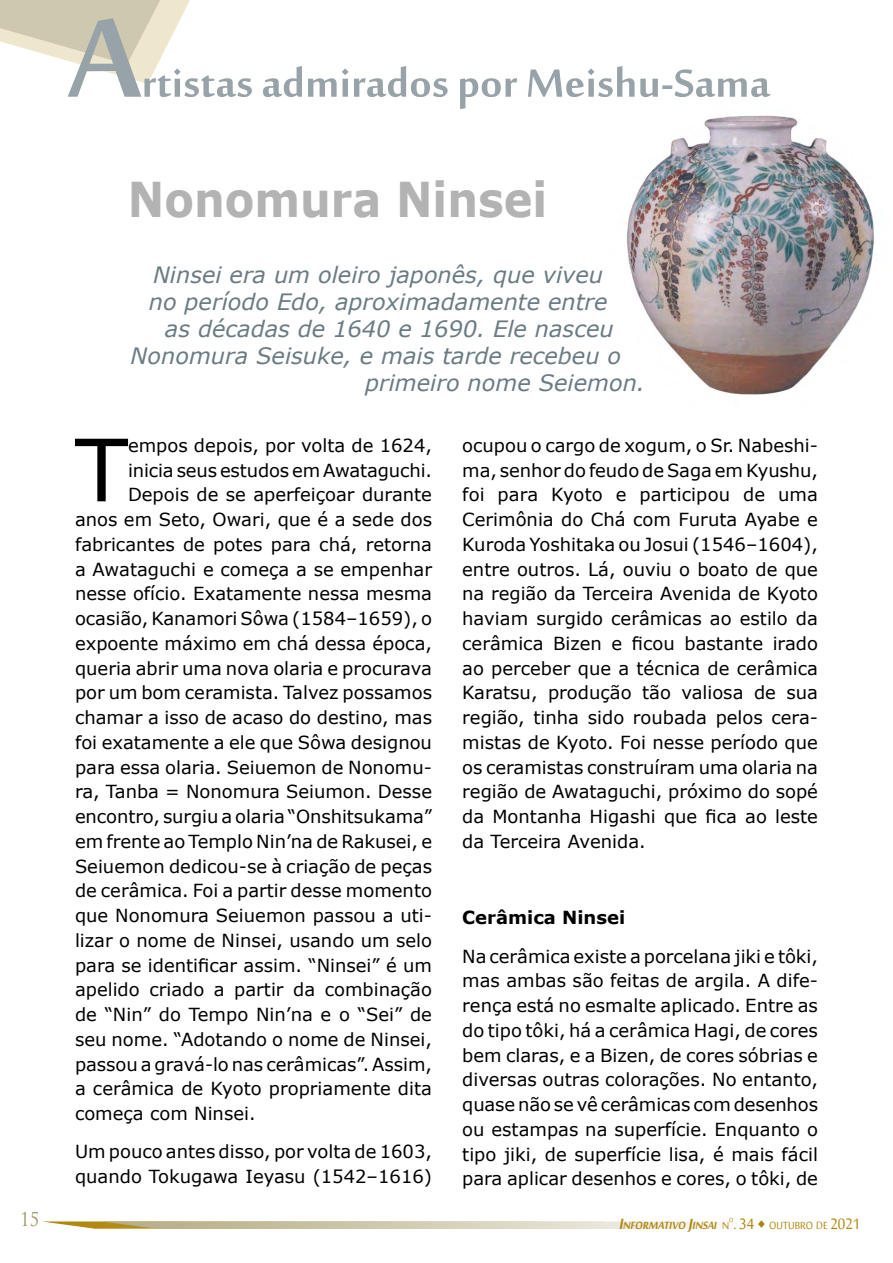
<style>
.page{position:relative;width:893px;height:1263px;background:#fff}
.page>*{position:absolute;margin:0;border:0;box-sizing:border-box;transform-origin:0 0}
.Jinsai_page{font:700 153px "Sakkal Majalla";color:#97a2a9}
.Jinsai_texto{font:86.1px "Verdana";color:#000}
.Jinsai_page-2{font:700 54px "Sakkal Majalla";color:#97a2a9}
.t1{font:700 53.7px "Sakkal Majalla";color:#ae8405;scale:.9 1}
.Jinsai_titulo{font:700 48px "Verdana";color:#b3b3b3;scale:.9 1}
.Jinsai_olho{font:italic 22.5px "Verdana";color:#6b7b84}
.t2{font:20.55px "Sakkal Majalla";color:#ae8405;scale:.9 1}
.t3{font:18.45px "Trajan Pro";color:#9d9261;scale:.9 1}
.Jinsai_texto-2{font:18px/24.8px "Verdana";color:#000;text-align:justify}
.Jinsai_texto-3{font:700 18px "Verdana";color:#000}
.t4{font:italic 700 14.4px "Sakkal Majalla";color:#ae8405;scale:.9 1}
.t5{font:14.4px "Sakkal Majalla";color:#ae8405;scale:.9 1}
.t6{font:8.4px "Sakkal Majalla";color:#ae8405;scale:.9 1}
.s1{font-size:20.55px}
.s2{font-weight:400;font-style:normal}
</style>
<div class="page">
<svg style="left:42px;top:1221px;width:674px;height:8px;background:#d5ccae"></svg>
<svg style="left:0;top:0;width:190px;height:84px"></svg>
<img style="left:626px;top:115px;width:248px;height:280px">
<p class="Jinsai_page" style="left:68px;top:-26px;width:75px">A</p>
<p class="Jinsai_page-2" style="left:141px;top:53px;width:630px">rtistas admirados por Meishu-Sama</p>
<p class="Jinsai_titulo" style="left:128px;top:165px;width:468px">Nonomura Ninsei</p>
<p class="Jinsai_olho" style="left:153px;top:259px;width:451px">Ninsei era um oleiro japonês, que viveu</p>
<p class="Jinsai_olho" style="left:149px;top:286px;width:460px">no período Edo, aproximadamente entre</p>
<p class="Jinsai_olho" style="left:165px;top:313px;width:450px">as décadas de 1640 e 1690. Ele nasceu</p>
<p class="Jinsai_olho" style="left:131px;top:340px;width:492px">Nonomura Seisuke, e mais tarde recebeu o</p>
<p class="Jinsai_olho" style="left:365px;top:367px;width:281px">primeiro nome Seiemon.</p>
<p class="Jinsai_texto" style="left:75px;top:411px;width:55px">T</p>
<p class="Jinsai_texto-2" style="left:128px;top:433px;width:305px">empos depois, por volta de 1624,</p>
<p class="Jinsai_texto-2" style="left:128px;top:457px;width:305px">inicia seus estudos em Awataguchi.</p>
<p class="Jinsai_texto-2" style="left:128px;top:482px;width:305px">Depois de se aperfeiçoar durante</p>
<p class="Jinsai_texto-2" style="left:75px;top:507px;width:359px">anos em Seto, Owari, que é a sede dos</p>
<p class="Jinsai_texto-2" style="left:75px;top:532px;width:359px">fabricantes de potes para chá, retorna</p>
<p class="Jinsai_texto-2" style="left:75px;top:556px;width:359px">a Awataguchi e começa a se empenhar</p>
<p class="Jinsai_texto-2" style="left:75px;top:581px;width:359px">nesse ofício. Exatamente nessa mesma</p>
<p class="Jinsai_texto-2" style="left:75px;top:606px;width:359px">ocasião, Kanamori Sôwa (1584–1659), o</p>
<p class="Jinsai_texto-2" style="left:75px;top:631px;width:359px">expoente máximo em chá dessa época,</p>
<p class="Jinsai_texto-2" style="left:75px;top:655px;width:359px">queria abrir uma nova olaria e procurava</p>
<p class="Jinsai_texto-2" style="left:75px;top:680px;width:359px">por um bom ceramista. Talvez possamos</p>
<p class="Jinsai_texto-2" style="left:75px;top:705px;width:359px">chamar a isso de acaso do destino, mas</p>
<p class="Jinsai_texto-2" style="left:75px;top:730px;width:359px">foi exatamente a ele que Sôwa designou</p>
<p class="Jinsai_texto-2" style="left:75px;top:754px;width:358px">para essa olaria. Seiuemon de Nonomu-</p>
<p class="Jinsai_texto-2" style="left:75px;top:779px;width:359px">ra, Tanba = Nonomura Seiumon. Desse</p>
<p class="Jinsai_texto-2" style="left:75px;top:804px;width:359px">encontro, surgiu a olaria “Onshitsukama”</p>
<p class="Jinsai_texto-2" style="left:75px;top:829px;width:359px">em frente ao Templo Nin’na de Rakusei, e</p>
<p class="Jinsai_texto-2" style="left:75px;top:853px;width:359px">Seiuemon dedicou-se à criação de peças</p>
<p class="Jinsai_texto-2" style="left:75px;top:878px;width:359px">de cerâmica. Foi a partir desse momento</p>
<p class="Jinsai_texto-2" style="left:75px;top:903px;width:358px">que Nonomura Seiuemon passou a uti-</p>
<p class="Jinsai_texto-2" style="left:75px;top:928px;width:359px">lizar o nome de Ninsei, usando um selo</p>
<p class="Jinsai_texto-2" style="left:75px;top:952px;width:359px">para se identificar assim. “Ninsei” é um</p>
<p class="Jinsai_texto-2" style="left:75px;top:977px;width:359px">apelido criado a partir da combinação</p>
<p class="Jinsai_texto-2" style="left:75px;top:1002px;width:359px">de “Nin” do Tempo Nin’na e o “Sei” de</p>
<p class="Jinsai_texto-2" style="left:75px;top:1027px;width:359px">seu nome. “Adotando o nome de Ninsei,</p>
<p class="Jinsai_texto-2" style="left:75px;top:1051px;width:359px">passou a gravá-lo nas cerâmicas”. Assim,</p>
<p class="Jinsai_texto-2" style="left:75px;top:1076px;width:358px">a cerâmica de Kyoto propriamente dita</p>
<p class="Jinsai_texto-2" style="left:75px;top:1101px;width:182px">começa com Ninsei.</p>
<p class="Jinsai_texto-2" style="left:75px;top:1139px;width:359px">Um pouco antes disso, por volta de 1603, quando Tokugawa Ieyasu (1542–1616)</p>
<p class="Jinsai_texto-2" style="left:462px;top:433px;width:357px">ocupou o cargo de xogum, o Sr. Nabeshi&shy;ma, senhor do feudo de Saga em Kyushu, foi para Kyoto e participou de uma Cerimônia do Chá com Furuta Ayabe e Kuroda Yoshitaka ou Josui (1546–1604), entre outros. Lá, ouviu o boato de que na região da Terceira Avenida de Kyoto haviam surgido cerâmicas ao estilo da cerâmica Bizen e ficou bastante irado ao perceber que a técnica de cerâmica Karatsu, produção tão valiosa de sua região, tinha sido roubada pelos cera&shy;mistas de Kyoto. Foi nesse período que os ceramistas construíram uma olaria na região de Awataguchi, próximo do sopé da Montanha Higashi que fica ao leste da Terceira Avenida.</p>
<p class="Jinsai_texto-3" style="left:462px;top:905px;width:164px">Cerâmica Ninsei</p>
<p class="Jinsai_texto-2" style="left:462px;top:943px;width:357px">Na cerâmica existe a porcelana jiki e tôki, mas ambas são feitas de argila. A dife&shy;rença está no esmalte aplicado. Entre as do tipo tôki, há a cerâmica Hagi, de cores bem claras, e a Bizen, de cores sóbrias e diversas outras colorações. No entanto, quase não se vê cerâmicas com desenhos ou estampas na superfície. Enquanto o tipo jiki, de superfície lisa, é mais fácil para aplicar desenhos e cores, o tôki, de</p>
<p class="t3" style="left:20px;top:1207px;width:23px">15</p>
<p class="t2" style="left:733px;top:1213px;width:25px">. 34</p>
<h3 class="t1" style="left:757px;top:1183px;width:12px">.</h3>
<p class="t5" style="left:769px;top:1218px;width:103px">outubro de <span class="s1">2021</span></p>
<p class="t4" style="left:619px;top:1218px;width:124px"><span class="s1">I</span> nformativo <span class="s1">J</span>insai <span class="s2">n</span></p>
<p class="t6" style="left:729px;top:1216px;width:6px">o</p>
</div>
